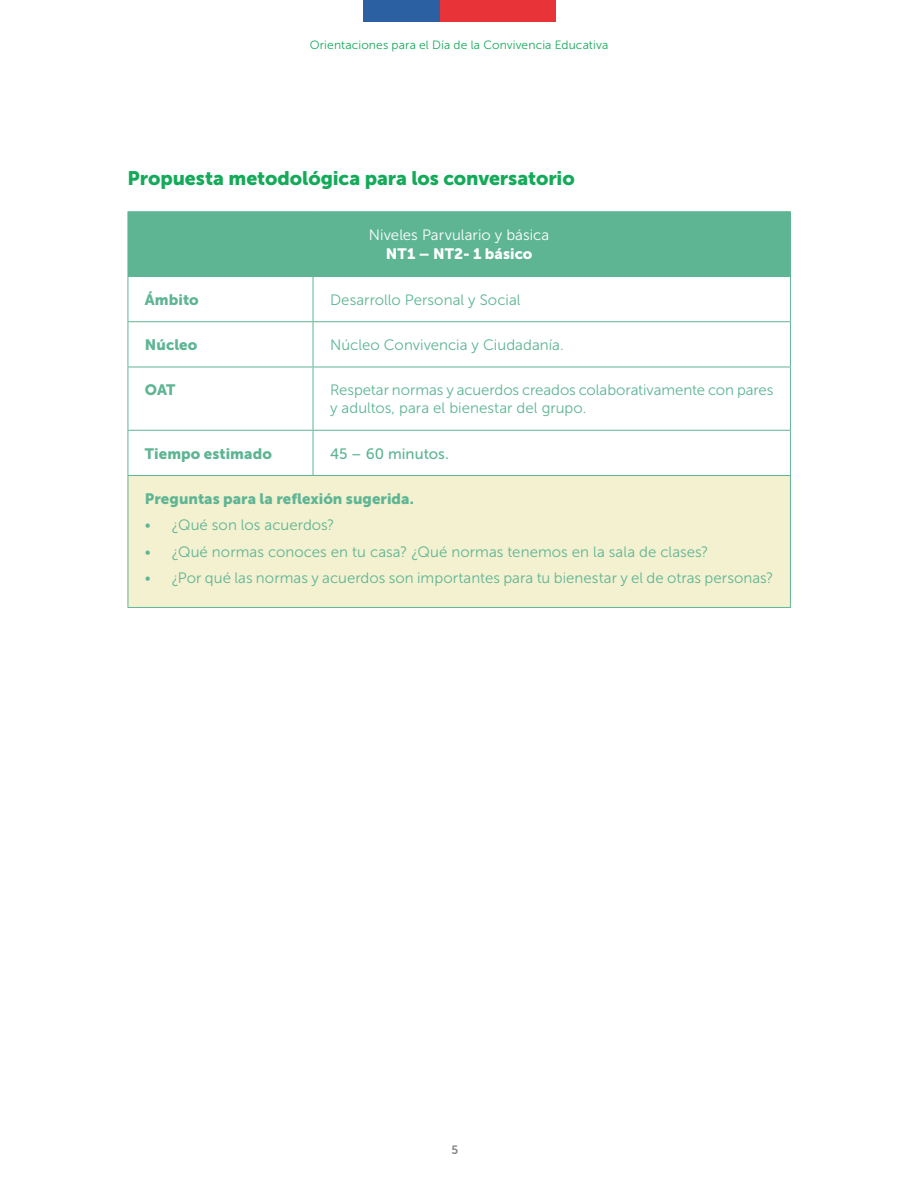
<style>
.page{position:relative;width:918px;height:1188px;background:#fff}
.page>*{position:absolute;margin:0;border:0;box-sizing:border-box;transform-origin:0 0}
.t1{font:19.5px "Museo Sans 900";letter-spacing:-.005em;color:#14aa5a}
.t2{font:15px/18px "Museo Sans 300";letter-spacing:.005em;color:#5eb594}
.t3{font:15px "Museo Sans 900";letter-spacing:.005em;color:#5eb594}
.t4{font:15px "Museo Sans 300";letter-spacing:.005em;color:#fff}
.t5{font:15px "Museo Sans 900";letter-spacing:.005em;color:#fff}
.t6{font:15px "Museo Sans 500";color:#5eb594}
.t7{font:12px "Museo Sans 300";letter-spacing:.015em;color:#14aa5a}
.t8{font:12px "Museo Sans 700";color:#878787}
</style>
<div class="page">
<div style="left:128px;top:212px;width:662px;height:64px;background:#5eb594"></div>
<div style="left:128px;top:476px;width:662px;height:131px;background:#f4f1d0"></div>
<hr style="left:128px;top:211px;width:185px;height:1px;background:#5eb594">
<hr style="left:313px;top:211px;width:478px;height:1px;background:#5eb594">
<hr style="left:790px;top:212px;width:1px;height:64px;background:#5eb594">
<hr style="left:128px;top:277px;width:1px;height:44px;background:#5eb594">
<hr style="left:128px;top:276px;width:185px;height:1px;background:#5eb594">
<hr style="left:313px;top:276px;width:478px;height:1px;background:#5eb594">
<hr style="left:313px;top:277px;width:1px;height:44px;background:#5eb594">
<hr style="left:790px;top:277px;width:1px;height:44px;background:#5eb594">
<hr style="left:128px;top:322px;width:1px;height:45px;background:#5eb594">
<hr style="left:128px;top:321px;width:185px;height:1px;background:#5eb594">
<hr style="left:313px;top:321px;width:478px;height:1px;background:#5eb594">
<hr style="left:313px;top:322px;width:1px;height:45px;background:#5eb594">
<hr style="left:790px;top:322px;width:1px;height:45px;background:#5eb594">
<hr style="left:128px;top:367px;width:1px;height:63px;background:#5eb594">
<hr style="left:128px;top:367px;width:185px;height:1px;background:#5eb594">
<hr style="left:313px;top:367px;width:478px;height:1px;background:#5eb594">
<hr style="left:313px;top:367px;width:1px;height:63px;background:#5eb594">
<hr style="left:790px;top:367px;width:1px;height:63px;background:#5eb594">
<hr style="left:128px;top:431px;width:1px;height:44px;background:#5eb594">
<hr style="left:128px;top:430px;width:185px;height:1px;background:#5eb594">
<hr style="left:313px;top:430px;width:478px;height:1px;background:#5eb594">
<hr style="left:313px;top:431px;width:1px;height:44px;background:#5eb594">
<hr style="left:790px;top:431px;width:1px;height:44px;background:#5eb594">
<hr style="left:128px;top:476px;width:1px;height:131px;background:#5eb594">
<hr style="left:128px;top:475px;width:185px;height:1px;background:#5eb594">
<hr style="left:313px;top:475px;width:478px;height:1px;background:#5eb594">
<hr style="left:790px;top:476px;width:1px;height:131px;background:#5eb594">
<hr style="left:128px;top:607px;width:185px;height:1px;background:#5eb594">
<hr style="left:313px;top:607px;width:478px;height:1px;background:#5eb594">
<div style="left:363px;top:0;width:80px;height:21px;background:#2b61a3"></div>
<div style="left:440px;top:0;width:115px;height:21px;background:#e83338"></div>
<p class="t7" style="left:310px;top:39px;width:300px">Orientaciones para el Día de la Convivencia Educativa</p>
<h1 class="t1" style="left:128px;top:167px;width:449px">Propuesta metodológica para los conversatorio</h1>
<p class="t4" style="left:369px;top:227px;width:182px">Niveles Parvulario y básica</p>
<p class="t5" style="left:386px;top:246px;width:148px">NT1 – NT2- 1 básico</p>
<p class="t3" style="left:145px;top:291px;width:55px">Ámbito</p>
<p class="t2" style="left:330px;top:291px;width:192px">Desarrollo Personal y Social</p>
<p class="t3" style="left:145px;top:336px;width:54px">Núcleo</p>
<p class="t2" style="left:330px;top:336px;width:235px">Núcleo Convivencia y Ciudadanía.</p>
<p class="t3" style="left:145px;top:381px;width:32px">OAT</p>
<p class="t2" style="left:330px;top:381px;width:445px">Respetar normas y acuerdos creados colaborativamente con pares y adultos, para el bienestar del grupo.</p>
<p class="t3" style="left:145px;top:445px;width:128px">Tiempo estimado</p>
<p class="t6" style="left:330px;top:445px;width:120px">45 – 60 minutos.</p>
<p class="t3" style="left:145px;top:490px;width:271px">Preguntas para la reflexión sugerida.</p>
<p class="t2" style="left:145px;top:516px;width:191px">• ¿Qué son los acuerdos?</p>
<p class="t2" style="left:145px;top:543px;width:565px">• ¿Qué normas conoces en tu casa? ¿Qué normas tenemos en la sala de clases?</p>
<p class="t2" style="left:145px;top:569px;width:630px">• ¿Por qué las normas y acuerdos son importantes para tu bienestar y el de otras personas?</p>
<p class="t8" style="left:451px;top:1143px;width:8px">5</p>
</div>
